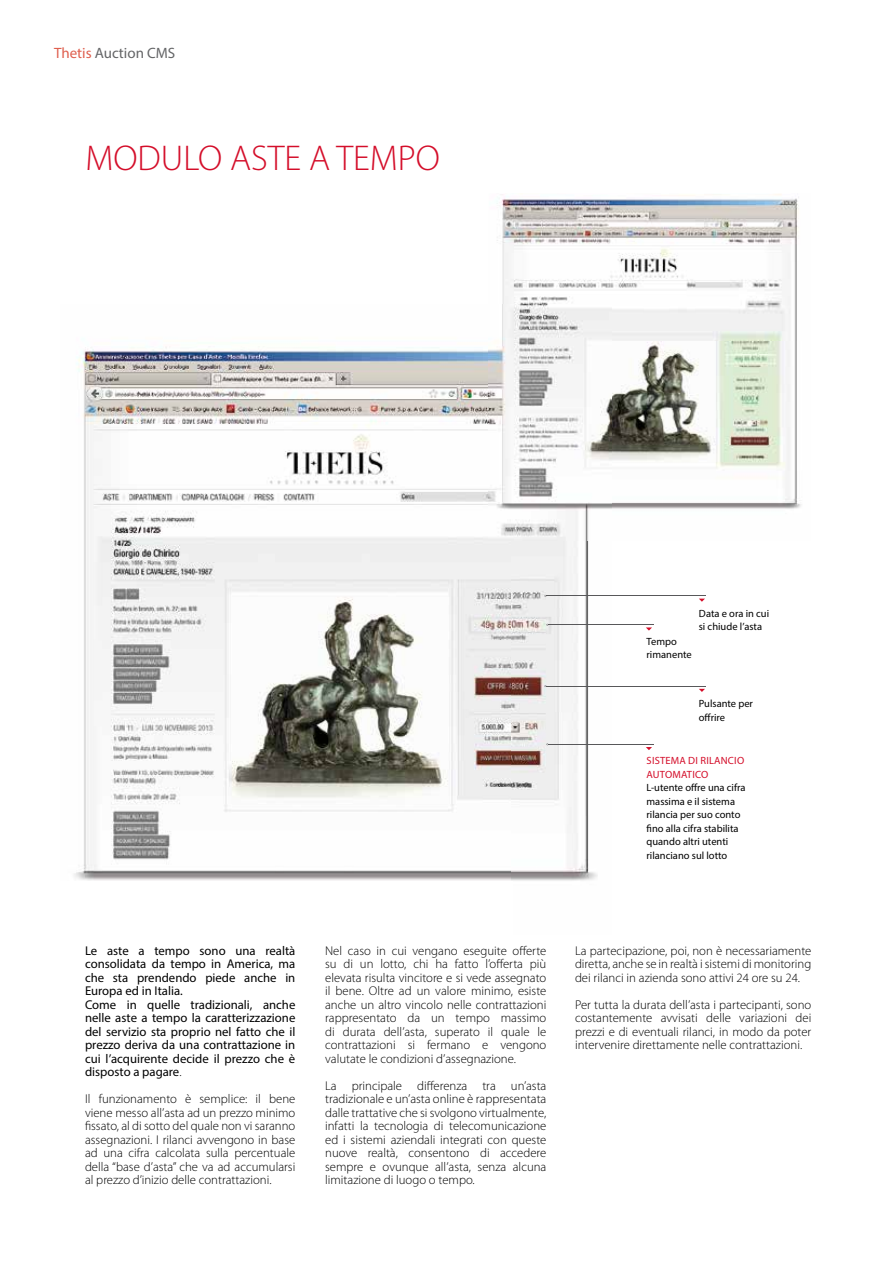
<style>
.page{position:relative;width:893px;height:1263px;background:#fff}
.page>*{position:absolute;margin:0;border:0;box-sizing:border-box;transform-origin:0 0}
.t1{font:300 36px "Myriad Pro";color:#d40e2a}
.t2{font:15px "Myriad Pro";color:#646567}
.t3{font:300 12.75px/13.5px "Myriad Pro";color:#000;text-align:justify}
.t4{font:12.75px/13.5px "Myriad Pro";color:#000}
.t5{font:10.5px/13.5px "Myriad Pro";color:#000}
.t6{font:10.5px/13.5px "Myriad Pro";letter-spacing:.02em;color:#d40e2a}
.s1{color:#df5f4e}
.s2{font-weight:300}
</style>
<div class="page">
<img style="left:74px;top:347px;width:437px;height:534px">
<img style="left:511px;top:540px;width:100px;height:341px">
<img style="left:497px;top:194px;width:302px;height:148px">
<img style="left:611px;top:342px;width:190px;height:167px">
<img style="left:489px;top:304px;width:122px;height:236px">
<hr style="left:546px;top:596px;width:160px;height:1px;background:#58585a">
<hr style="left:546px;top:686px;width:160px;height:1px;background:#58585a">
<hr style="left:548px;top:625px;width:105px;height:1px;background:#58585a">
<hr style="left:548px;top:744px;width:105px;height:1px;background:#58585a">
<svg style="left:699px;top:599px;width:6px;height:3px"></svg>
<svg style="left:699px;top:689px;width:6px;height:3px"></svg>
<svg style="left:646px;top:627px;width:6px;height:4px"></svg>
<svg style="left:646px;top:747px;width:6px;height:3px"></svg>
<p class="t2" style="left:54px;top:44px;width:123px"><span class="s1">Thetis</span> Auction CMS</p>
<h1 class="t1" style="left:86px;top:138px;width:356px">MODULO ASTE A TEMPO</h1>
<p class="t5" style="left:699px;top:606px;width:72px">Data e ora in cui si chiude l’asta</p>
<p class="t5" style="left:646px;top:634px;width:47px">Tempo rimanente</p>
<p class="t5" style="left:699px;top:697px;width:56px">Pulsante per offrire</p>
<p class="t6" style="left:647px;top:754px;width:99px">SISTEMA DI RILANCIO<br>AUTOMATICO</p>
<p class="t5" style="left:646px;top:781px;width:101px">L-utente offre una cifra massima e il sistema rilancia per suo conto fino alla cifra stabilita quando altri utenti rilanciano sul lotto</p>
<p class="t4" style="left:85px;top:943px;width:212px">Le aste a tempo sono una realtà consolidata da tempo in America, ma che sta prendendo piede anche in<br>Europa ed in Italia.<br>Come in quelle tradizionali, anche nelle aste a tempo la caratterizzazione del servizio sta proprio nel fatto che il prezzo deriva da una contrattazione in cui l’acquirente decide il prezzo che è disposto a pagare<span class="s2">.</span></p>
<p class="t3" style="left:85px;top:1092px;width:212px">Il funzionamento è semplice: il bene viene messo all’asta ad un prezzo minimo fissato, al di sotto del quale non vi saranno assegnazioni. I rilanci avvengono in base ad una cifra calcolata sulla percentuale della “base d’asta” che va ad accumularsi al prezzo d’inizio delle contrattazioni.</p>
<p class="t3" style="left:325px;top:944px;width:223px">Nel caso in cui vengano eseguite offerte su di un lotto, chi ha fatto l’offerta più elevata risulta vincitore e si vede assegnato il bene. Oltre ad un valore minimo, esiste anche un altro vincolo nelle contrattazioni rappresentato da un tempo massimo di durata dell’asta, superato il quale le contrattazioni si fermano e vengono valutate le condizioni d’assegnazione.</p>
<p class="t3" style="left:325px;top:1079px;width:223px">La principale differenza tra un’asta tradizionale e un’asta online è rappresentata dalle trattative che si svolgono virtualmente, infatti la tecnologia di telecomunicazione ed i sistemi aziendali integrati con queste nuove realtà, consentono di accedere sempre e ovunque all’asta, senza alcuna limitazione di luogo o tempo.</p>
<p class="t3" style="left:575px;top:944px;width:238px">La partecipazione, poi, non è necessariamente diretta, anche se in realtà i sistemi di monitoring dei rilanci in azienda sono attivi 24 ore su 24.</p>
<p class="t3" style="left:575px;top:998px;width:238px">Per tutta la durata dell’asta i partecipanti, sono costantemente avvisati delle variazioni dei prezzi e di eventuali rilanci, in modo da poter intervenire direttamente nelle contrattazioni.</p>
</div>
